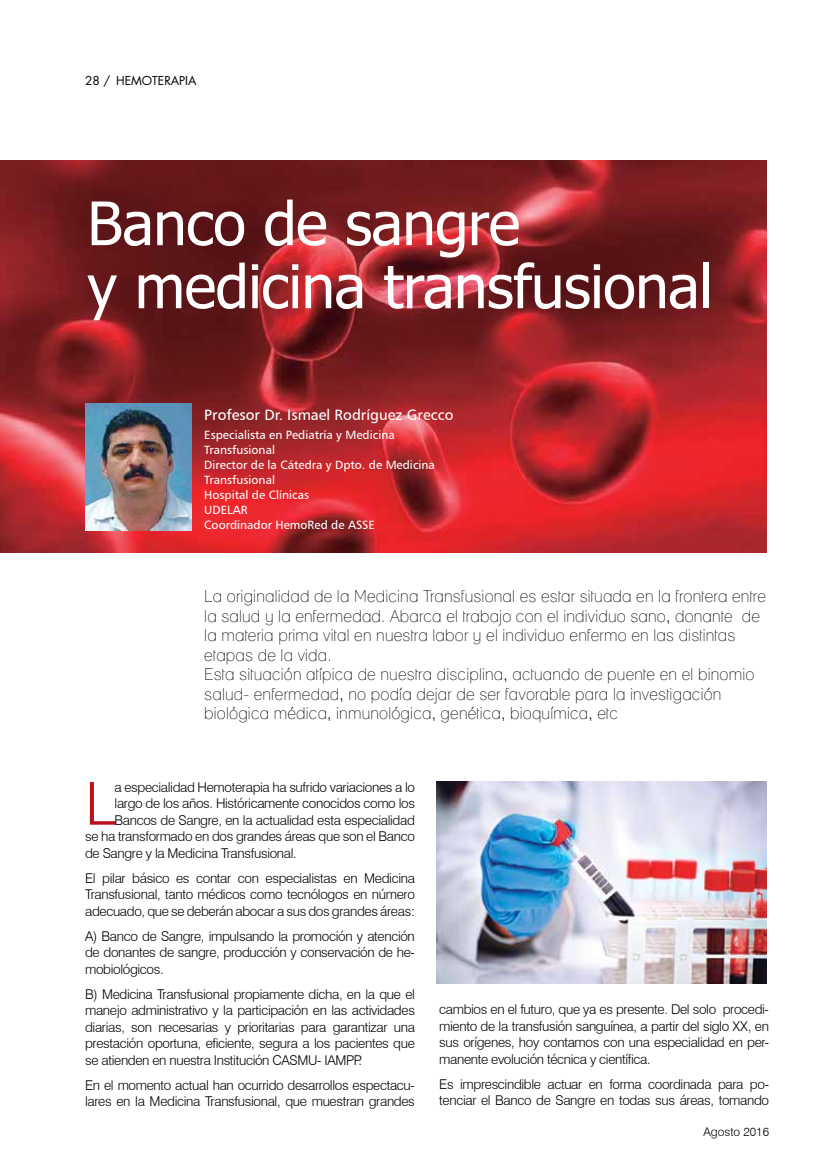
<style>
.page{position:relative;width:830px;height:1170px;background:#fff}
.page>*{position:absolute;margin:0;border:0;box-sizing:border-box;transform-origin:0 0}
.t1{font:60px/63px "Tahoma";letter-spacing:-.01em;color:#fff}
.t2{font:300 59.4px "Swiss 721 BT";color:#ba141a}
.t3{font:condensed 16.5px/19.5px "Lane";letter-spacing:.01em;color:#000}
.t4{font:15px "Humanist 777 BT Roman B";color:#fff}
.t5{font:300 13.5px/16.5px "Swiss 721 BT";letter-spacing:-.025em;color:#000;text-align:justify}
.t6{font:12px/15px "Humanist 777 BT Roman B";color:#fff}
.t7{font:12px "Futura Std";color:#000}
.t8{font:300 12px "Swiss 721 BT";color:#000}
</style>
<div class="page">
<img style="left:436px;top:781px;width:329px;height:202px">
<img style="left:0;top:161px;width:765px;height:391px">
<img style="left:85px;top:403px;width:106px;height:128px">
<p class="t7" style="left:85px;top:73px;width:27px">28 /</p>
<p class="t7" style="left:116px;top:73px;width:82px">HEMOTERAPIA</p>
<h1 class="t1" style="left:87px;top:195px;width:626px">Banco de sangre<br>y medicina transfusional</h1>
<p class="t4" style="left:204px;top:405px;width:250px">Profesor Dr. Ismael Rodríguez Grecco</p>
<p class="t6" style="left:204px;top:427px;width:232px">Especialista en Pediatría y Medicina<br>Transfusional<br>Director de la Cátedra y Dpto. de Medicina<br>Transfusional<br>Hospital de Clínicas<br>UDELAR<br>Coordinador HemoRed de ASSE</p>
<p class="t3" style="left:204px;top:586px;width:563px">La originalidad de la Medicina Transfusional es estar situada en la frontera entre la salud y la enfermedad. Abarca el trabajo con el individuo sano, donante de la materia prima vital en nuestra labor y el individuo enfermo en las distintas etapas de la vida.<br>Esta situación atípica de nuestra disciplina, actuando de puente en el binomio salud- enfermedad, no podía dejar de ser favorable para la investigación biológica médica, inmunológica, genética, bioquímica, etc</p>
<h2 class="t2" style="left:85px;top:767px;width:32px">L</h2>
<p class="t5" style="left:114px;top:778px;width:302px">a especialidad Hemoterapia ha sufrido variaciones a lo</p>
<p class="t5" style="left:114px;top:795px;width:302px">largo de los años. Históricamente conocidos como los</p>
<p class="t5" style="left:114px;top:811px;width:302px">Bancos de Sangre, en la actualidad esta especialidad</p>
<p class="t5" style="left:85px;top:828px;width:331px">se ha transformado en dos grandes áreas que son el Banco</p>
<p class="t5" style="left:85px;top:844px;width:213px">de Sangre y la Medicina Transfusional.</p>
<p class="t5" style="left:85px;top:869px;width:331px">El pilar básico es contar con especialistas en Medicina Transfusional, tanto médicos como tecnólogos en número adecuado, que se deberán abocar a sus dos grandes áreas:</p>
<p class="t5" style="left:85px;top:927px;width:331px">A) Banco de Sangre, impulsando la promoción y atención de donantes de sangre, producción y conservación de he&shy;mobiológicos.</p>
<p class="t5" style="left:85px;top:985px;width:331px">B) Medicina Transfusional propiamente dicha, en la que el manejo administrativo y la participación en las actividades diarias, son necesarias y prioritarias para garantizar una prestación oportuna, eficiente, segura a los pacientes que se atienden en nuestra Institución CASMU- IAMPP.</p>
<p class="t5" style="left:85px;top:1076px;width:331px">En el momento actual han ocurrido desarrollos espectacu&shy;lares en la Medicina Transfusional, que muestran grandes</p>
<p class="t5" style="left:439px;top:1001px;width:331px">cambios en el futuro, que ya es presente. Del solo procedi&shy;miento de la transfusión sanguínea, a partir del siglo XX, en sus orígenes, hoy contamos con una especialidad en per&shy;manente evolución técnica y científica.</p>
<p class="t5" style="left:439px;top:1075px;width:331px">Es imprescindible actuar en forma coordinada para po&shy;tenciar el Banco de Sangre en todas sus áreas, tomando</p>
<p class="t8" style="left:703px;top:1124px;width:67px">Agosto 2016</p>
</div>
